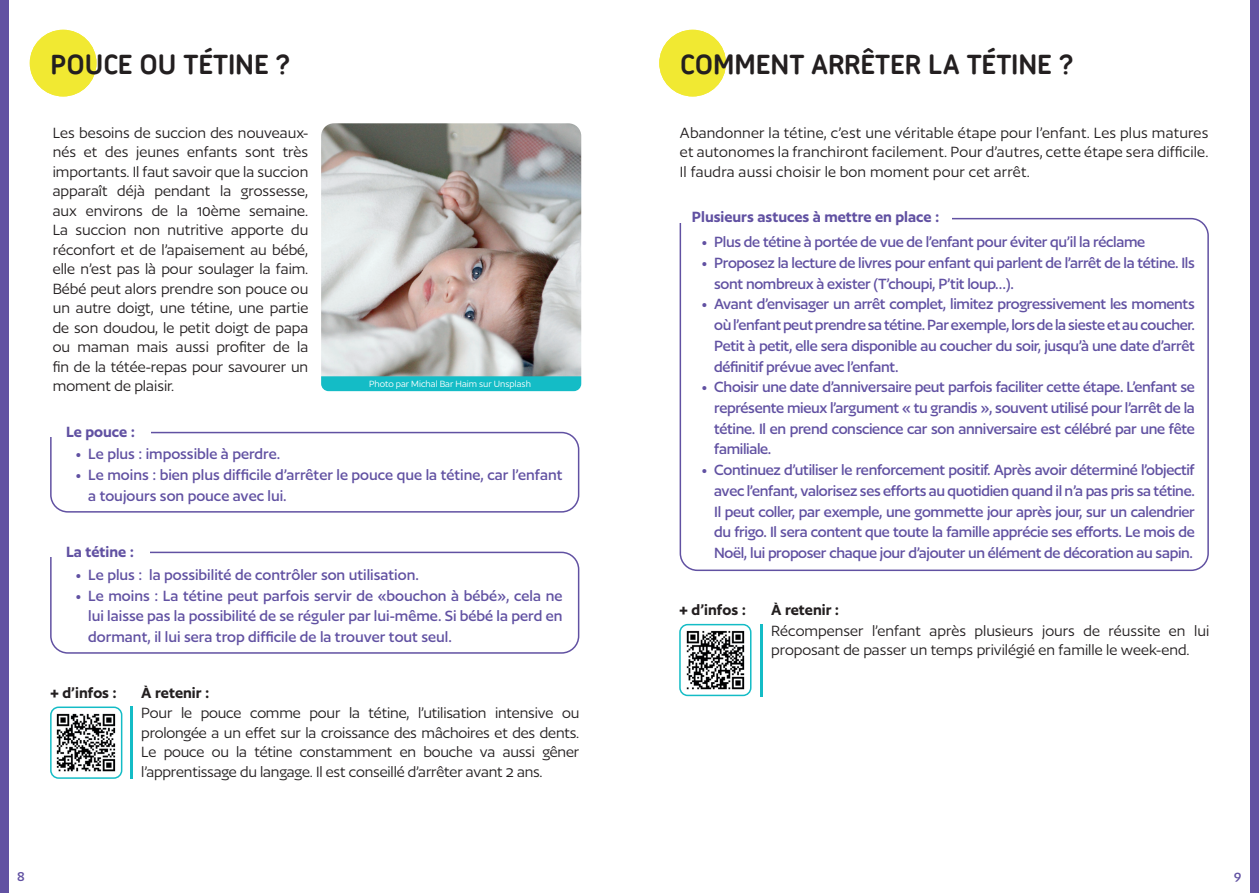
<style>
.page{position:relative;width:1259px;height:893px;background:#fff}
.page>*{position:absolute;margin:0;border:0;box-sizing:border-box;transform-origin:0 0}
.t1{font:700 30px "Ubuntu Titling";letter-spacing:-.025em;color:#231f20}
.t2{font:500 17.25px/20.7px "Author";letter-spacing:-.02em;color:#6151a2;text-align:justify}
.t3{font:17.25px/19.5px "Author";color:#231f20;text-align:justify}
.t4{font:500 17.25px/20.7px "Author";color:#6151a2}
.t5{font:600 17.25px "Author";color:#6151a2}
.t6{font:600 17.25px "Author";color:#231f20}
.t7{font:500 15px "Author";color:#6151a2}
.t8{font:10.5px "Author";color:#fff}
</style>
<div class="page">
<div style="left:0;top:0;width:9px;height:893px;background:#6151a2"></div>
<div style="left:1250px;top:0;width:9px;height:893px;background:#6151a2"></div>
<div style="left:659px;top:30px;width:67px;height:66px;background:#f1e932;border-radius:50%"></div>
<svg style="left:679px;top:217px;width:530px;height:355px"></svg>
<div style="left:679px;top:208px;width:273px;height:14px;background:#fff"></div>
<div style="left:50px;top:706px;width:72px;height:73px;border:2px solid #14bcc6;border-radius:8px"></div>
<img style="left:56px;top:713px;width:60px;height:59px">
<div style="left:679px;top:624px;width:72px;height:72px;border:2px solid #14bcc6;border-radius:8px"></div>
<img style="left:686px;top:630px;width:59px;height:60px">
<hr style="left:131px;top:706px;width:2px;height:73px;background:#14bcc6">
<hr style="left:760px;top:624px;width:2px;height:72px;background:#14bcc6">
<div style="left:30px;top:30px;width:66px;height:66px;background:#f1e932;border-radius:50%"></div>
<svg style="left:50px;top:431px;width:530px;height:82px"></svg>
<div style="left:50px;top:422px;width:101px;height:15px;background:#fff"></div>
<svg style="left:50px;top:551px;width:530px;height:103px"></svg>
<div style="left:50px;top:542px;width:100px;height:15px;background:#fff"></div>
<img style="left:321px;top:123px;width:260px;height:253px">
<svg style="left:321px;top:376px;width:260px;height:15px;background:#18bcc6"></svg>
<h1 class="t1" style="left:50px;top:47px;width:243px">POUCE OU TÉTINE ?</h1>
<p class="t3" style="left:53px;top:123px;width:257px">Les besoins de succion des nouveaux&shy;nés et des jeunes enfants sont très importants. Il faut savoir que la succion apparaît déjà pendant la grossesse, aux environs de la 10ème semaine.<br>La succion non nutritive apporte du réconfort et de l’apaisement au bébé, elle n’est pas là pour soulager la faim.<br>Bébé peut alors prendre son pouce ou un autre doigt, une tétine, une partie de son doudou, le petit doigt de papa ou maman mais aussi profiter de la fin de la tétée-repas pour savourer un moment de plaisir.</p>
<p class="t5" style="left:66px;top:423px;width:70px">Le pouce :</p>
<p class="t8" style="left:369px;top:378px;width:163px">Photo par Michal Bar Haim sur Unsplash</p>
<p class="t4" style="left:75px;top:443px;width:206px">• Le plus : impossible à perdre.</p>
<p class="t4" style="left:88px;top:464px;width:476px;text-indent:-13px">• Le moins : bien plus difficile d’arrêter le pouce que la tétine, car l’enfant a toujours son pouce avec lui.</p>
<p class="t5" style="left:66px;top:543px;width:69px">La tétine :</p>
<p class="t4" style="left:75px;top:564px;width:345px">• Le plus : la possibilité de contrôler son utilisation.</p>
<p class="t2" style="left:88px;top:585px;width:476px;text-indent:-13px">• Le moins : La tétine peut parfois servir de «bouchon à bébé», cela ne lui laisse pas la possibilité de se réguler par lui-même. Si bébé la perd en dormant, il lui sera trop difficile de la trouver tout seul.</p>
<p class="t6" style="left:50px;top:684px;width:68px">+ d’infos :</p>
<p class="t6" style="left:141px;top:684px;width:70px">À retenir :</p>
<p class="t3" style="left:141px;top:703px;width:439px">Pour le pouce comme pour la tétine, l’utilisation intensive ou prolongée a un effet sur la croissance des mâchoires et des dents.<br>Le pouce ou la tétine constamment en bouche va aussi gêner l’apprentissage du langage. Il est conseillé d’arrêter avant 2 ans.</p>
<h1 class="t1" style="left:680px;top:47px;width:396px">COMMENT ARRÊTER LA TÉTINE ?</h1>
<p class="t3" style="left:680px;top:123px;width:530px">Abandonner la tétine, c’est une véritable étape pour l’enfant. Les plus matures et autonomes la franchiront facilement. Pour d’autres, cette étape sera difficile.<br>Il faudra aussi choisir le bon moment pour cet arrêt.</p>
<p class="t5" style="left:692px;top:208px;width:249px">Plusieurs astuces à mettre en place :</p>
<p class="t2" style="left:701px;top:232px;width:445px">• Plus de tétine à portée de vue de l’enfant pour éviter qu’il la réclame</p>
<p class="t2" style="left:714px;top:252px;width:482px;text-indent:-13px">• Proposez la lecture de livres pour enfant qui parlent de l’arrêt de la tétine. Ils sont nombreux à exister (T’choupi, P’tit loup…).</p>
<p class="t2" style="left:714px;top:294px;width:482px;text-indent:-13px">• Avant d’envisager un arrêt complet, limitez progressivement les moments où l’enfant peut prendre sa tétine. Par exemple, lors de la sieste et au coucher.<br>Petit à petit, elle sera disponible au coucher du soir, jusqu’à une date d’arrêt définitif prévue avec l’enfant.</p>
<p class="t2" style="left:714px;top:377px;width:482px;text-indent:-13px">• Choisir une date d’anniversaire peut parfois faciliter cette étape. L’enfant se représente mieux l’argument « tu grandis », souvent utilisé pour l’arrêt de la tétine. Il en prend conscience car son anniversaire est célébré par une fête familiale.</p>
<p class="t2" style="left:714px;top:459px;width:482px;text-indent:-13px">• Continuez d’utiliser le renforcement positif. Après avoir déterminé l’objectif avec l’enfant, valorisez ses efforts au quotidien quand il n’a pas pris sa tétine.<br>Il peut coller, par exemple, une gommette jour après jour, sur un calendrier du frigo. Il sera content que toute la famille apprécie ses efforts. Le mois de Noël, lui proposer chaque jour d’ajouter un élément de décoration au sapin.</p>
<p class="t6" style="left:679px;top:601px;width:68px">+ d’infos :</p>
<p class="t6" style="left:771px;top:601px;width:70px">À retenir :</p>
<p class="t3" style="left:771px;top:621px;width:439px">Récompenser l’enfant après plusieurs jours de réussite en lui proposant de passer un temps privilégié en famille le week-end.</p>
<p class="t7" style="left:17px;top:869px;width:9px">8</p>
<p class="t7" style="left:1233px;top:869px;width:9px">9</p>
</div>
